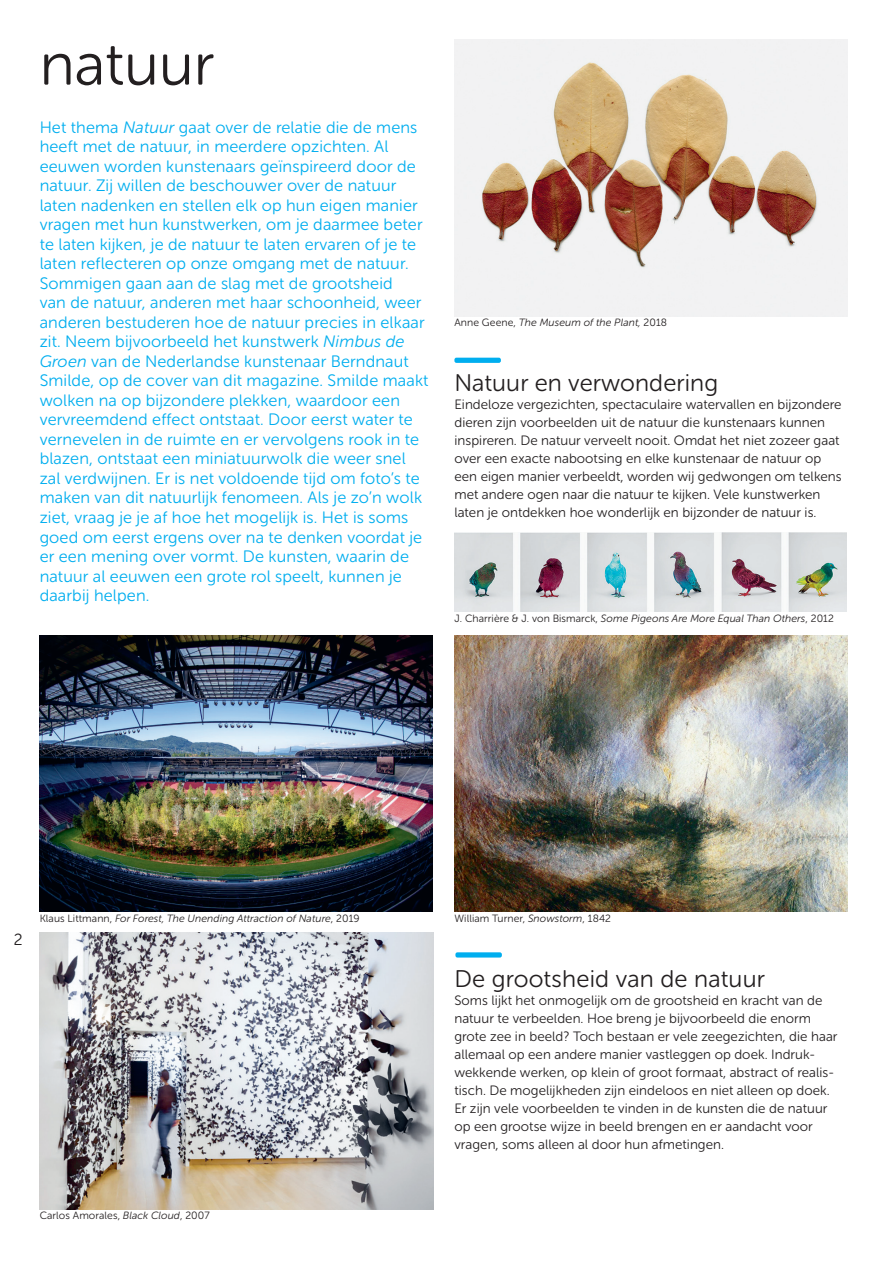
<style>
.page{position:relative;width:890px;height:1261px;background:#fff}
.page>*{position:absolute;margin:0;border:0;box-sizing:border-box;transform-origin:0 0}
.t1{font:60px "Museo Sans Rounded 300";color:#231f20}
.t2{font:24px "Museo Sans Rounded 300";letter-spacing:.005em;color:#231f20}
.t3{font:16.5px/19.5px "Museo Sans Rounded 300";letter-spacing:.01em;color:#00aeef}
.t4{font:16.05px "Museo Sans Rounded 300";color:#231f20}
.t5{font:13.5px/18px "Museo Sans Rounded 300";letter-spacing:.005em;color:#231f20}
.t6{font:italic 10.5px "Museo Sans Rounded 300";letter-spacing:.01em;color:#231f20}
.t7{font:10.5px "Museo Sans Rounded 300";letter-spacing:.01em;color:#231f20}
.s1{font-style:italic}
.s2{font-style:normal}
</style>
<div class="page">
<div style="left:454px;top:358px;width:47px;height:5px;background:#00aeef;border-radius:2px"></div>
<div style="left:455px;top:952px;width:47px;height:5px;background:#00aeef;border-radius:2px"></div>
<img style="left:454px;top:40px;width:394px;height:276px">
<img style="left:454px;top:635px;width:394px;height:276px">
<img style="left:454px;top:533px;width:392px;height:79px">
<img style="left:40px;top:635px;width:393px;height:276px">
<img style="left:40px;top:933px;width:393px;height:276px">
<h1 class="t1" style="left:40px;top:32px;width:176px">natuur</h1>
<p class="t3" style="left:40px;top:118px;width:390px">Het thema <span class="s1">Natuur</span> gaat over de relatie die de mens heeft met de natuur, in meerdere opzichten. Al eeuwen worden kunstenaars geïnspireerd door de natuur. Zij willen de beschouwer over de natuur laten nadenken en stellen elk op hun eigen manier vragen met hun kunstwerken, om je daarmee beter te laten kijken, je de natuur te laten ervaren of je te laten reflecteren op onze omgang met de natuur.<br>Sommigen gaan aan de slag met de grootsheid<br>van de natuur, anderen met haar schoonheid, weer anderen bestuderen hoe de natuur precies in elkaar zit. Neem bijvoorbeeld het kunstwerk <span class="s1">Nimbus de Groen</span> van de Nederlandse kunstenaar Berndnaut Smilde, op de cover van dit magazine. Smilde maakt wolken na op bijzondere plekken, waardoor een vervreemdend effect ontstaat. Door eerst water te vernevelen in de ruimte en er vervolgens rook in te blazen, ontstaat een miniatuurwolk die weer snel zal verdwijnen. Er is net voldoende tijd om foto’s te maken van dit natuurlijk fenomeen. Als je zo’n wolk ziet, vraag je je af hoe het mogelijk is. Het is soms goed om eerst ergens over na te denken voordat je er een mening over vormt. De kunsten, waarin de natuur al eeuwen een grote rol speelt, kunnen je daarbij helpen.</p>
<p class="t6" style="left:454px;top:317px;width:214px"><span class="s2">Anne Geene,</span> The Museum of the Plant, <span class="s2">2018</span></p>
<h2 class="t2" style="left:454px;top:370px;width:265px">Natuur en verwondering</h2>
<p class="t5" style="left:454px;top:396px;width:389px">Eindeloze vergezichten, spectaculaire watervallen en bijzondere dieren zijn voorbeelden uit de natuur die kunstenaars kunnen inspireren. De natuur verveelt nooit. Omdat het niet zozeer gaat over een exacte nabootsing en elke kunstenaar de natuur op een eigen manier verbeeldt, worden wij gedwongen om telkens met andere ogen naar die natuur te kijken. Vele kunstwerken laten je ontdekken hoe wonderlijk en bijzonder de natuur is.</p>
<p class="t6" style="left:454px;top:612px;width:381px"><span class="s2">J. Charrière &amp; J. von Bismarck,</span> Some Pigeons Are More Equal Than Others<span class="s2">, 2012</span></p>
<p class="t4" style="left:14px;top:930px;width:10px">2</p>
<p class="t6" style="left:40px;top:912px;width:321px"><span class="s2">Klaus Littmann,</span> For Forest, The Unending Attraction of Nature<span class="s2">, 2019</span></p>
<p class="t7" style="left:454px;top:912px;width:158px">William Turner, <span class="s1">Snowstorm</span>, 1842</p>
<h2 class="t2" style="left:454px;top:965px;width:312px">De grootsheid van de natuur</h2>
<p class="t5" style="left:454px;top:991px;width:384px">Soms lijkt het onmogelijk om de grootsheid en kracht van de natuur te verbeelden. Hoe breng je bijvoorbeeld die enorm grote zee in beeld? Toch bestaan er vele zeegezichten, die haar allemaal op een andere manier vastleggen op doek. Indruk&shy;wekkende werken, op klein of groot formaat, abstract of realis&shy;tisch. De mogelijkheden zijn eindeloos en niet alleen op doek.<br>Er zijn vele voorbeelden te vinden in de kunsten die de natuur op een grootse wijze in beeld brengen en er aandacht voor vragen, soms alleen al door hun afmetingen.</p>
<p class="t7" style="left:40px;top:1210px;width:172px">Carlos Amorales, <span class="s1">Black Cloud</span>, 2007</p>
</div>
